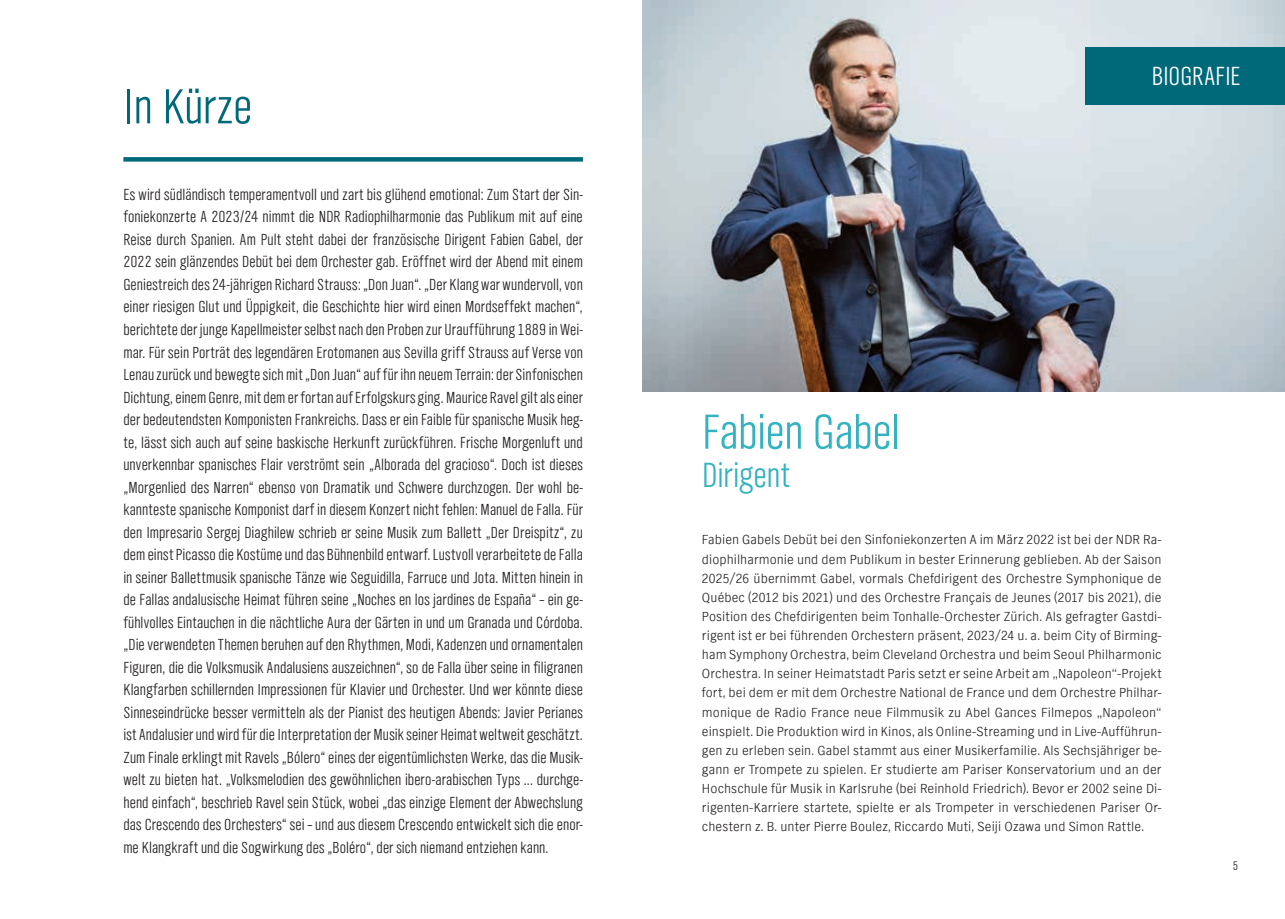
<style>
.page{position:relative;width:1285px;height:919px;background:#fff}
.page>*{position:absolute;margin:0;border:0;box-sizing:border-box;transform-origin:0 0}
.t1{font:300 51px "NDR Sans Cond";letter-spacing:-.01em;color:#33b2bf}
.t2{font:300 51px "NDR Sans Cond";letter-spacing:-.005em;color:#006979}
.t3{font:300 36px "NDR Sans Cond";color:#33b2bf}
.t4{font:300 27px "NDR Sans Cond";color:#fff}
.t5{font:300 16.5px/22.5px "NDR Sans Cond";letter-spacing:.005em;color:#231f20;text-align:justify}
.t6{font:300 13.5px/19.2px "NDR Sans";letter-spacing:.01em;color:#231f20;text-align:justify}
.t7{font:300 12.75px "NDR Sans Cond";color:#231f20}
</style>
<div class="page">
<img style="left:642px;top:0;width:642px;height:391px">
<div style="left:1084px;top:47px;width:200px;height:57px;background:#006979"></div>
<div style="left:123px;top:157px;width:460px;height:5px;background:#006979"></div>
<h1 class="t2" style="left:123px;top:76px;width:130px">In Kürze</h1>
<p class="t5" style="left:123px;top:183px;width:461px">Es wird südländisch temperamentvoll und zart bis glühend emotional: Zum Start der Sin&shy;foniekonzerte A 2023/24 nimmt die NDR Radiophilharmonie das Publikum mit auf eine Reise durch Spanien. Am Pult steht dabei der französische Dirigent Fabien Gabel, der 2022 sein glänzendes Debüt bei dem Orchester gab. Eröffnet wird der Abend mit einem Geniestreich des 24-jährigen Richard Strauss: „Don Juan“. „Der Klang war wundervoll, von einer riesigen Glut und Üppigkeit, die Geschichte hier wird einen Mordseffekt machen“, berichtete der junge Kapellmeister selbst nach den Proben zur Uraufführung 1889 in Wei&shy;mar. Für sein Porträt des legendären Erotomanen aus Sevilla griff Strauss auf Verse von Lenau zurück und bewegte sich mit „Don Juan“ auf für ihn neuem Terrain: der Sinfonischen Dichtung, einem Genre, mit dem er fortan auf Erfolgskurs ging. Maurice Ravel gilt als einer der bedeutendsten Komponisten Frankreichs. Dass er ein Faible für spanische Musik heg&shy;te, lässt sich auch auf seine baskische Herkunft zurückführen. Frische Morgenluft und unverkennbar spanisches Flair verströmt sein „Alborada del gracioso“. Doch ist dieses „Morgenlied des Narren“ ebenso von Dramatik und Schwere durchzogen. Der wohl be&shy;kannteste spanische Komponist darf in diesem Konzert nicht fehlen: Manuel de Falla. Für den Impresario Sergej Diaghilew schrieb er seine Musik zum Ballett „Der Dreispitz“, zu dem einst Picasso die Kostüme und das Bühnenbild entwarf. Lustvoll verarbeitete de Falla in seiner Ballettmusik spanische Tänze wie Seguidilla, Farruce und Jota. Mitten hinein in de Fallas andalusische Heimat führen seine „Noches en los jardines de España“ – ein ge&shy;fühlvolles Eintauchen in die nächtliche Aura der Gärten in und um Granada und Córdoba. „Die verwendeten Themen beruhen auf den Rhythmen, Modi, Kadenzen und ornamentalen Figuren, die die Volksmusik Andalusiens auszeichnen“, so de Falla über seine in filigranen Klangfarben schillernden Impressionen für Klavier und Orchester. Und wer könnte diese Sinneseindrücke besser vermitteln als der Pianist des heutigen Abends: Javier Perianes ist Andalusier und wird für die Interpretation der Musik seiner Heimat weltweit geschätzt.<br>Zum Finale erklingt mit Ravels „Bólero“ eines der eigentümlichsten Werke, das die Musik&shy;welt zu bieten hat. „Volksmelodien des gewöhnlichen ibero-arabischen Typs ... durchge&shy;hend einfach“, beschrieb Ravel sein Stück, wobei „das einzige Element der Abwechslung das Crescendo des Orchesters“ sei – und aus diesem Crescendo entwickelt sich die enor&shy;me Klangkraft und die Sogwirkung des „Boléro“, der sich niemand entziehen kann.</p>
<h1 class="t1" style="left:702px;top:401px;width:199px">Fabien Gabel</h1>
<h2 class="t3" style="left:702px;top:453px;width:89px">Dirigent</h2>
<h3 class="t4" style="left:1151px;top:60px;width:90px">BIOGRAFIE</h3>
<p class="t6" style="left:701px;top:530px;width:461px">Fabien Gabels Debüt bei den Sinfoniekonzerten A im März 2022 ist bei der NDR Ra&shy;diophilharmonie und dem Publikum in bester Erinnerung geblieben. Ab der Saison 2025/26 übernimmt Gabel, vormals Chefdirigent des Orchestre Symphonique de Québec (2012 bis 2021) und des Orchestre Français de Jeunes (2017 bis 2021), die Position des Chefdirigenten beim Tonhalle-Orchester Zürich. Als gefragter Gastdi&shy;rigent ist er bei führenden Orchestern präsent, 2023/24 u. a. beim City of Birming&shy;ham Symphony Orchestra, beim Cleveland Orchestra und beim Seoul Philharmonic Orchestra. In seiner Heimatstadt Paris setzt er seine Arbeit am „Napoleon“-Projekt fort, bei dem er mit dem Orchestre National de France und dem Orchestre Philhar&shy;monique de Radio France neue Filmmusik zu Abel Gances Filmepos „Napoleon“ einspielt. Die Produktion wird in Kinos, als Online-Streaming und in Live-Aufführun&shy;gen zu erleben sein. Gabel stammt aus einer Musikerfamilie. Als Sechsjähriger be&shy;gann er Trompete zu spielen. Er studierte am Pariser Konservatorium und an der Hochschule für Musik in Karlsruhe (bei Reinhold Friedrich). Bevor er 2002 seine Di&shy;rigenten-Karriere startete, spielte er als Trompeter in verschiedenen Pariser Or&shy;chestern z. B. unter Pierre Boulez, Riccardo Muti, Seiji Ozawa und Simon Rattle.</p>
<p class="t7" style="left:1232px;top:857px;width:7px">5</p>
</div>
